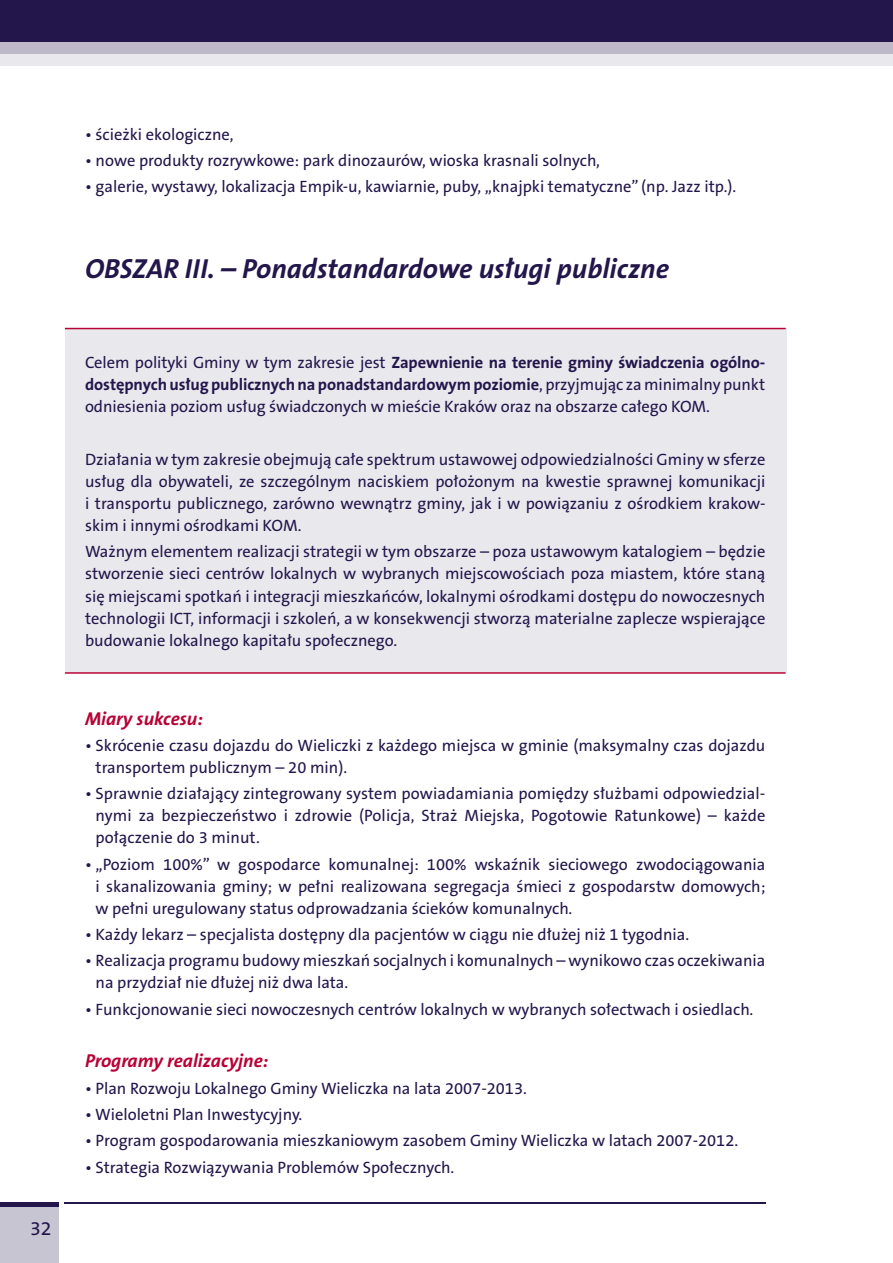
<style>
.page{position:relative;width:893px;height:1263px;background:#fff}
.page>*{position:absolute;margin:0;border:0;box-sizing:border-box;transform-origin:0 0}
.t1{font:italic 700 27.75px "The Sans CE B7";color:#23164b}
.t2{font:19.5px "The Sans CE B5 Plain";color:#23164b}
.t3{font:italic 700 18.75px "The Sans CE B7";color:#b90035}
.t4{font:16.5px/22px "The Sans CE B5 Plain";color:#23164b;text-align:justify}
.t5{font:700 16.5px/22px "The Sans CE B7";letter-spacing:-.005em;color:#23164b}
.s1{font-family:"The Sans CE B5 Plain";font-weight:400}
</style>
<div class="page">
<div style="left:0;top:1202px;width:58px;height:61px;background:#c8c5d2"></div>
<div style="left:0;top:0;width:893px;height:43px;background:#23164b"></div>
<hr style="left:0;top:1202px;width:58px;height:4px;background:#23164b">
<div style="left:0;top:43px;width:893px;height:11px;background:#bdb9c9"></div>
<div style="left:0;top:54px;width:893px;height:12px;background:#e9e8ed"></div>
<hr style="left:64px;top:1202px;width:701px;height:1px;background:#23164b">
<div style="left:65px;top:328px;width:721px;height:344px;background:#e9e8ed"></div>
<hr style="left:65px;top:672px;width:721px;height:2px;background:#b90035">
<hr style="left:65px;top:328px;width:721px;height:1px;background:#b90035">
<p class="t2" style="left:30px;top:1218px;width:23px">32</p>
<p class="t4" style="left:85px;top:124px;width:150px">• ścieżki ekologiczne,</p>
<p class="t4" style="left:85px;top:150px;width:516px">• nowe produkty rozrywkowe: park dinozaurów, wioska krasnali solnych,</p>
<p class="t4" style="left:85px;top:177px;width:653px">• galerie, wystawy, lokalizacja Empik-u, kawiarnie, puby, „knajpki tematyczne” (np. Jazz itp.).</p>
<h1 class="t1" style="left:85px;top:253px;width:586px">OBSZAR III. – Ponadstandardowe usługi publiczne</h1>
<p class="t5" style="left:85px;top:352px;width:682px"><span class="s1">Celem polityki Gminy w tym zakresie jest</span> Zapewnienie na terenie gminy świadczenia ogólno&shy;dostępnych usług publicznych na ponadstandardowym poziomie<span class="s1">, przyjmując za minimalny punkt</span></p>
<p class="t4" style="left:85px;top:397px;width:626px">odniesienia poziom usług świadczonych w mieście Kraków oraz na obszarze całego KOM.</p>
<p class="t4" style="left:85px;top:449px;width:682px">Działania w tym zakresie obejmują całe spektrum ustawowej odpowiedzialności Gminy w sferze usług dla obywateli, ze szczególnym naciskiem położonym na kwestie sprawnej komunikacji i transportu publicznego, zarówno wewnątrz gminy, jak i w powiązaniu z ośrodkiem krakow&shy;skim i innymi ośrodkami KOM.</p>
<p class="t4" style="left:85px;top:542px;width:682px">Ważnym elementem realizacji strategii w tym obszarze – poza ustawowym katalogiem – będzie stworzenie sieci centrów lokalnych w wybranych miejscowościach poza miastem, które staną się miejscami spotkań i integracji mieszkańców, lokalnymi ośrodkami dostępu do nowoczesnych technologii ICT, informacji i szkoleń, a w konsekwencji stworzą materialne zaplecze wspierające budowanie lokalnego kapitału społecznego.</p>
<p class="t3" style="left:85px;top:707px;width:119px">Miary sukcesu:</p>
<p class="t4" style="left:96px;top:735px;width:671px;text-indent:-11px">• Skrócenie czasu dojazdu do Wieliczki z każdego miejsca w gminie (maksymalny czas dojazdu transportem publicznym – 20 min).</p>
<p class="t4" style="left:96px;top:784px;width:671px;text-indent:-11px">• Sprawnie działający zintegrowany system powiadamiania pomiędzy służbami odpowiedzial&shy;nymi za bezpieczeństwo i zdrowie (Policja, Straż Miejska, Pogotowie Ratunkowe) – każde połączenie do 3 minut.</p>
<p class="t4" style="left:96px;top:854px;width:671px;text-indent:-11px">• „Poziom 100%” w gospodarce komunalnej: 100% wskaźnik sieciowego zwodociągowania i skanalizowania gminy; w pełni realizowana segregacja śmieci z gospodarstw domowych; w pełni uregulowany status odprowadzania ścieków komunalnych.</p>
<p class="t4" style="left:85px;top:924px;width:606px">• Każdy lekarz – specjalista dostępny dla pacjentów w ciągu nie dłużej niż 1 tygodnia.</p>
<p class="t4" style="left:96px;top:951px;width:671px;text-indent:-11px">• Realizacja programu budowy mieszkań socjalnych i komunalnych – wynikowo czas oczekiwania na przydział nie dłużej niż dwa lata.</p>
<p class="t4" style="left:85px;top:999px;width:670px">• Funkcjonowanie sieci nowoczesnych centrów lokalnych w wybranych sołectwach i osiedlach.</p>
<p class="t3" style="left:85px;top:1050px;width:185px">Programy realizacyjne:</p>
<p class="t4" style="left:85px;top:1078px;width:443px">• Plan Rozwoju Lokalnego Gminy Wieliczka na lata 2007-2013.</p>
<p class="t4" style="left:85px;top:1104px;width:219px">• Wieloletni Plan Inwestycyjny.</p>
<p class="t4" style="left:85px;top:1130px;width:655px">• Program gospodarowania mieszkaniowym zasobem Gminy Wieliczka w latach 2007-2012.</p>
<p class="t4" style="left:85px;top:1157px;width:371px">• Strategia Rozwiązywania Problemów Społecznych.</p>
</div>
